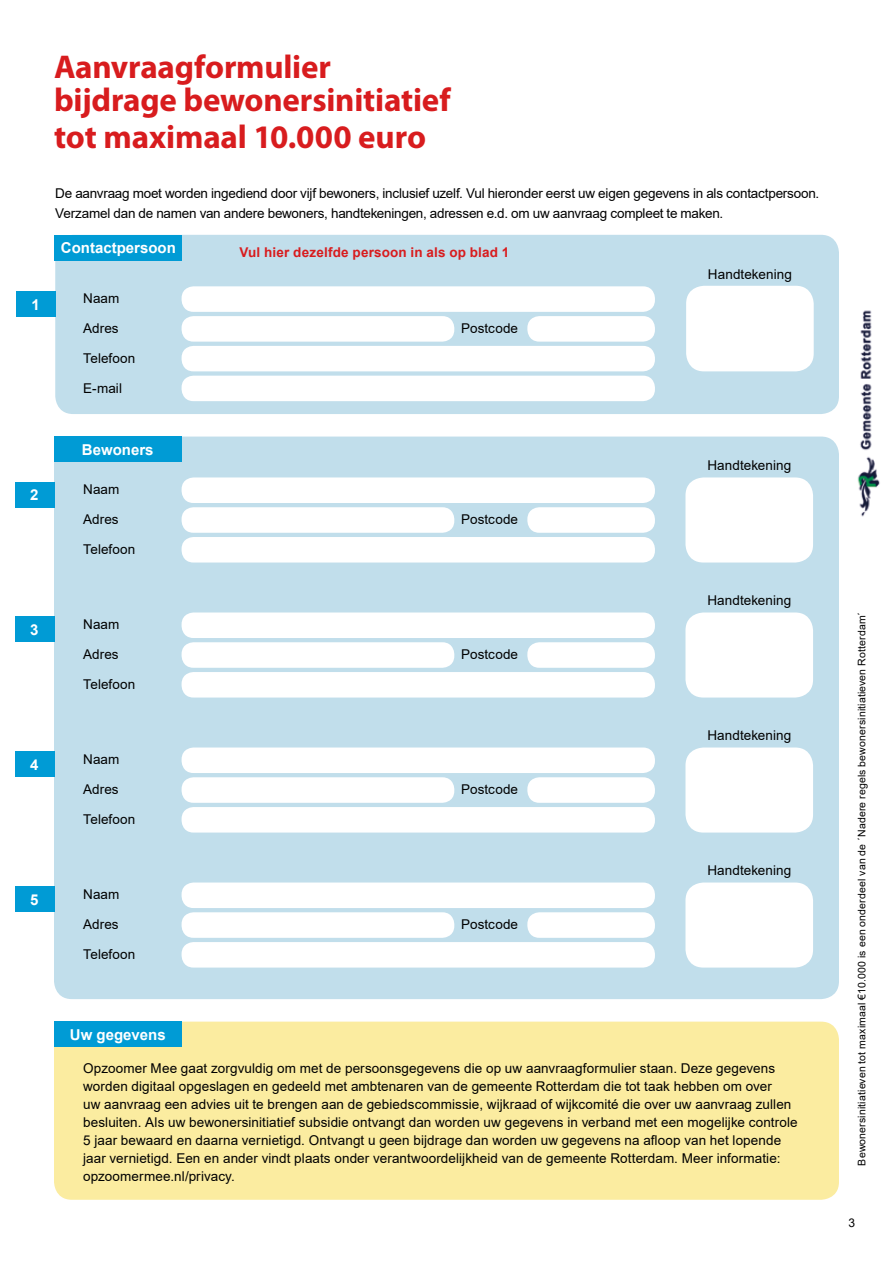
<style>
.page{position:relative;width:893px;height:1263px;background:#fff}
.page>*{position:absolute;margin:0;border:0;box-sizing:border-box;transform-origin:0 0}
.t1{font:700 33px/33.3px "Myriad Pro";letter-spacing:-.005em;color:#d81c1e}
.t2{font:700 15px "Arial";color:#fff}
.t3{font:13.5px/18px "Arial";letter-spacing:.005em;color:#000}
.t4{font:13.5px/19.5px "Arial";letter-spacing:-.02em;color:#000}
.t5{font:700 13.5px "Arial";letter-spacing:.015em;color:#d81c1e}
.t6{font:12px "Arial";color:#000}
.t7{font:10.5px "Arial";letter-spacing:.015em;color:#000}
</style>
<div class="page">
<img style="left:822px;top:310px;width:58px;height:207px">
<div style="left:55px;top:235px;width:784px;height:179px;background:#c1deeb;border-radius:18px"></div>
<div style="left:54px;top:1022px;width:785px;height:178px;background:#fbeca0;border-radius:18px"></div>
<div style="left:54px;top:1022px;width:128px;height:25px;background:#009bd5"></div>
<div style="left:55px;top:235px;width:127px;height:25px;background:#009bd5"></div>
<div style="left:686px;top:286px;width:128px;height:85px;background:#fff;border-radius:18px"></div>
<div style="left:54px;top:437px;width:785px;height:562px;background:#c1deeb;border-radius:18px"></div>
<div style="left:16px;top:292px;width:39px;height:25px;background:#009bd5"></div>
<div style="left:15px;top:482px;width:39px;height:25px;background:#009bd5"></div>
<div style="left:15px;top:617px;width:39px;height:25px;background:#009bd5"></div>
<div style="left:15px;top:752px;width:39px;height:25px;background:#009bd5"></div>
<div style="left:15px;top:887px;width:39px;height:25px;background:#009bd5"></div>
<div style="left:54px;top:436px;width:128px;height:26px;background:#009bd5"></div>
<div style="left:182px;top:376px;width:473px;height:25px;background:#fff;border-radius:12px"></div>
<div style="left:182px;top:286px;width:473px;height:26px;background:#fff;border-radius:12px"></div>
<div style="left:527px;top:316px;width:128px;height:26px;background:#fff;border-radius:12px"></div>
<div style="left:182px;top:346px;width:473px;height:25px;background:#fff;border-radius:12px"></div>
<div style="left:182px;top:316px;width:272px;height:26px;background:#fff;border-radius:12px"></div>
<div style="left:685px;top:477px;width:128px;height:85px;background:#fff;border-radius:18px"></div>
<div style="left:182px;top:477px;width:473px;height:26px;background:#fff;border-radius:12px"></div>
<div style="left:527px;top:507px;width:128px;height:26px;background:#fff;border-radius:12px"></div>
<div style="left:182px;top:537px;width:473px;height:25px;background:#fff;border-radius:12px"></div>
<div style="left:182px;top:507px;width:272px;height:26px;background:#fff;border-radius:12px"></div>
<div style="left:685px;top:612px;width:128px;height:85px;background:#fff;border-radius:18px"></div>
<div style="left:182px;top:612px;width:473px;height:26px;background:#fff;border-radius:12px"></div>
<div style="left:527px;top:642px;width:128px;height:26px;background:#fff;border-radius:12px"></div>
<div style="left:182px;top:672px;width:473px;height:25px;background:#fff;border-radius:12px"></div>
<div style="left:182px;top:642px;width:272px;height:26px;background:#fff;border-radius:12px"></div>
<div style="left:685px;top:747px;width:128px;height:85px;background:#fff;border-radius:18px"></div>
<div style="left:182px;top:747px;width:473px;height:26px;background:#fff;border-radius:12px"></div>
<div style="left:527px;top:777px;width:128px;height:26px;background:#fff;border-radius:12px"></div>
<div style="left:182px;top:807px;width:473px;height:25px;background:#fff;border-radius:12px"></div>
<div style="left:182px;top:777px;width:272px;height:26px;background:#fff;border-radius:12px"></div>
<div style="left:685px;top:882px;width:128px;height:85px;background:#fff;border-radius:18px"></div>
<div style="left:182px;top:882px;width:473px;height:26px;background:#fff;border-radius:12px"></div>
<div style="left:527px;top:912px;width:128px;height:26px;background:#fff;border-radius:12px"></div>
<div style="left:182px;top:942px;width:473px;height:25px;background:#fff;border-radius:12px"></div>
<div style="left:182px;top:912px;width:272px;height:26px;background:#fff;border-radius:12px"></div>
<h1 class="t1" style="left:54px;top:49px;width:398px">Aanvraagformulier bijdrage bewonersinitiatief</h1>
<h1 class="t1" style="left:54px;top:119px;width:374px">tot maximaal 10.000 euro</h1>
<p class="t4" style="left:55px;top:183px;width:766px">De aanvraag moet worden ingediend door vijf bewoners, inclusief uzelf. Vul hieronder eerst uw eigen gegevens in als contactpersoon.<br>Verzamel dan de namen van andere bewoners, handtekeningen, adressen e.d. om uw aanvraag compleet te maken.</p>
<p class="t2" style="left:61px;top:237px;width:117px">Contactpersoon</p>
<p class="t5" style="left:239px;top:242px;width:271px">Vul hier dezelfde persoon in als op blad 1</p>
<p class="t3" style="left:708px;top:265px;width:85px">Handtekening</p>
<p class="t2" style="left:32px;top:294px;width:10px">1</p>
<p class="t3" style="left:83px;top:289px;width:38px">Naam</p>
<p class="t3" style="left:83px;top:319px;width:37px">Adres</p>
<p class="t3" style="left:461px;top:319px;width:58px">Postcode</p>
<p class="t3" style="left:83px;top:349px;width:54px">Telefoon</p>
<p class="t3" style="left:83px;top:379px;width:40px">E-mail</p>
<p class="t2" style="left:82px;top:439px;width:73px">Bewoners</p>
<p class="t3" style="left:707px;top:456px;width:85px">Handtekening</p>
<p class="t2" style="left:30px;top:484px;width:10px">2</p>
<p class="t3" style="left:83px;top:480px;width:38px">Naam</p>
<p class="t3" style="left:83px;top:510px;width:37px">Adres</p>
<p class="t3" style="left:461px;top:510px;width:58px">Postcode</p>
<p class="t3" style="left:83px;top:540px;width:54px">Telefoon</p>
<p class="t3" style="left:707px;top:591px;width:85px">Handtekening</p>
<p class="t2" style="left:30px;top:619px;width:10px">3</p>
<p class="t3" style="left:83px;top:615px;width:38px">Naam</p>
<p class="t3" style="left:83px;top:645px;width:37px">Adres</p>
<p class="t3" style="left:461px;top:645px;width:58px">Postcode</p>
<p class="t3" style="left:83px;top:675px;width:54px">Telefoon</p>
<p class="t3" style="left:707px;top:726px;width:85px">Handtekening</p>
<p class="t2" style="left:30px;top:754px;width:10px">4</p>
<p class="t3" style="left:83px;top:750px;width:38px">Naam</p>
<p class="t3" style="left:83px;top:780px;width:37px">Adres</p>
<p class="t3" style="left:461px;top:780px;width:58px">Postcode</p>
<p class="t3" style="left:83px;top:810px;width:54px">Telefoon</p>
<p class="t3" style="left:707px;top:861px;width:85px">Handtekening</p>
<p class="t2" style="left:30px;top:889px;width:10px">5</p>
<p class="t3" style="left:83px;top:885px;width:38px">Naam</p>
<p class="t3" style="left:83px;top:915px;width:37px">Adres</p>
<p class="t3" style="left:461px;top:915px;width:58px">Postcode</p>
<p class="t3" style="left:83px;top:945px;width:54px">Telefoon</p>
<p class="t2" style="left:70px;top:1024px;width:97px">Uw gegevens</p>
<p class="t3" style="left:83px;top:1059px;width:716px">Opzoomer Mee gaat zorgvuldig om met de persoonsgegevens die op uw aanvraagformulier staan. Deze gegevens worden digitaal opgeslagen en gedeeld met ambtenaren van de gemeente Rotterdam die tot taak hebben om over<br>uw aanvraag een advies uit te brengen aan de gebiedscommissie, wijkraad of wijkcomité die over uw aanvraag zullen besluiten. Als uw bewonersinitiatief subsidie ontvangt dan worden uw gegevens in verband met een mogelijke controle 5 jaar bewaard en daarna vernietigd. Ontvangt u geen bijdrage dan worden uw gegevens na afloop van het lopende jaar vernietigd. Een en ander vindt plaats onder verantwoordelijkheid van de gemeente Rotterdam. Meer informatie: opzoomermee.nl/privacy.</p>
<p class="t7" style="left:854px;top:1165px;width:555px;rotate:-90deg">Bewonersinitiatieven tot maximaal €10.000 is een onderdeel van de ´Nadere regels bewonersinitiatieven Rotterdam´</p>
<p class="t6" style="left:848px;top:1215px;width:8px">3</p>
</div>
